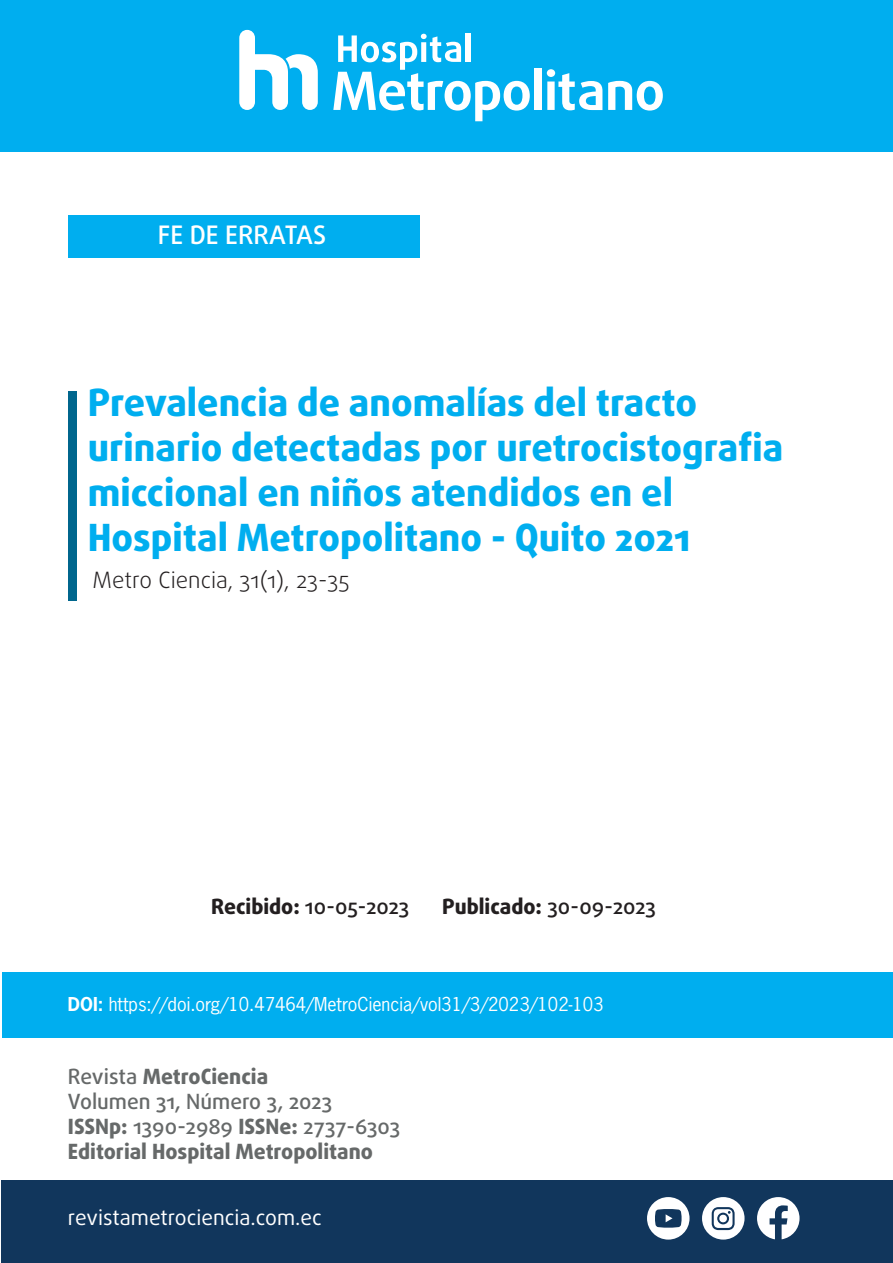
<style>
.page{position:relative;width:893px;height:1263px;background:#fff}
.page>*{position:absolute;margin:0;border:0;box-sizing:border-box;transform-origin:0 0}
.t1{font:800 37.5px/45px "Daxline Pro";color:#00aeef}
.t2{font:500 25.5px "Daxline Pro";color:#fff}
.t3{font:300 22.5px "Daxline Pro";color:#231f20}
.t4{font:800 21px/25.2px "Daxline Pro";color:#666969}
.t5{font:21px "Daxline Pro";color:#fff}
.t6{font:800 21px "Daxline Pro";color:#231f20}
.t7{font:500 21px "Daxline Pro";color:#231f20}
.t8{font:18px "News Gothic Std";color:#fff}
.s1{font-weight:800}
.s2{font-weight:500}
.s3{font-weight:700}
</style>
<div class="page">
<div style="left:0;top:0;width:892px;height:151px;background:#00aeef"></div>
<svg style="left:239px;top:30px;width:79px;height:80px"></svg>
<div style="left:534px;top:69px;width:8px;height:41px;background:#fff"></div>
<svg style="left:547px;top:69px;width:55px;height:41px"></svg>
<svg style="left:608px;top:81px;width:55px;height:30px"></svg>
<svg style="left:333px;top:34px;width:197px;height:87px"></svg>
<div style="left:465px;top:33px;width:5px;height:29px;background:#fff"></div>
<div style="left:69px;top:391px;width:8px;height:210px;background:#00668d"></div>
<div style="left:69px;top:216px;width:351px;height:42px;background:#00aeef"></div>
<div style="left:2px;top:973px;width:891px;height:65px;background:#00aeef"></div>
<div style="left:2px;top:1180px;width:891px;height:83px;background:#11365c"></div>
<svg style="left:702px;top:1197px;width:43px;height:42px"></svg>
<svg style="left:757px;top:1197px;width:42px;height:42px"></svg>
<svg style="left:647px;top:1197px;width:42px;height:42px"></svg>
<p class="t2" style="left:158px;top:220px;width:170px">FE DE ERRATAS</p>
<p class="t1" style="left:88px;top:380px;width:697px">Prevalencia de anomalías del tracto urinario detectadas por uretrocistografia miccional en niños atendidos en el Hospital Metropolitano - Quito 2021</p>
<p class="t3" style="left:93px;top:565px;width:258px">Metro Ciencia, 31(1), 23-35</p>
<p class="t7" style="left:211px;top:893px;width:200px"><span class="s1">Recibido:</span> 10-05-2023</p>
<p class="t6" style="left:442px;top:892px;width:215px">Publicado: <span class="s2">30-09-2023</span></p>
<p class="t8" style="left:68px;top:992px;width:537px"><span class="s3">DOI:</span> https://doi.org/10.47464/MetroCiencia/vol31/3/2023/102-103</p>
<p class="t4" style="left:68px;top:1064px;width:334px"><span class="s2">Revista</span> MetroCiencia<br><span class="s2">Volumen 31, Número 3, 2023<br></span>ISSNp: <span class="s2">1390-2989</span> ISSNe: <span class="s2">2737-6303<br></span>Editorial Hospital Metropolitano</p>
<p class="t5" style="left:68px;top:1205px;width:255px">revistametrociencia.com.ec</p>
</div>
